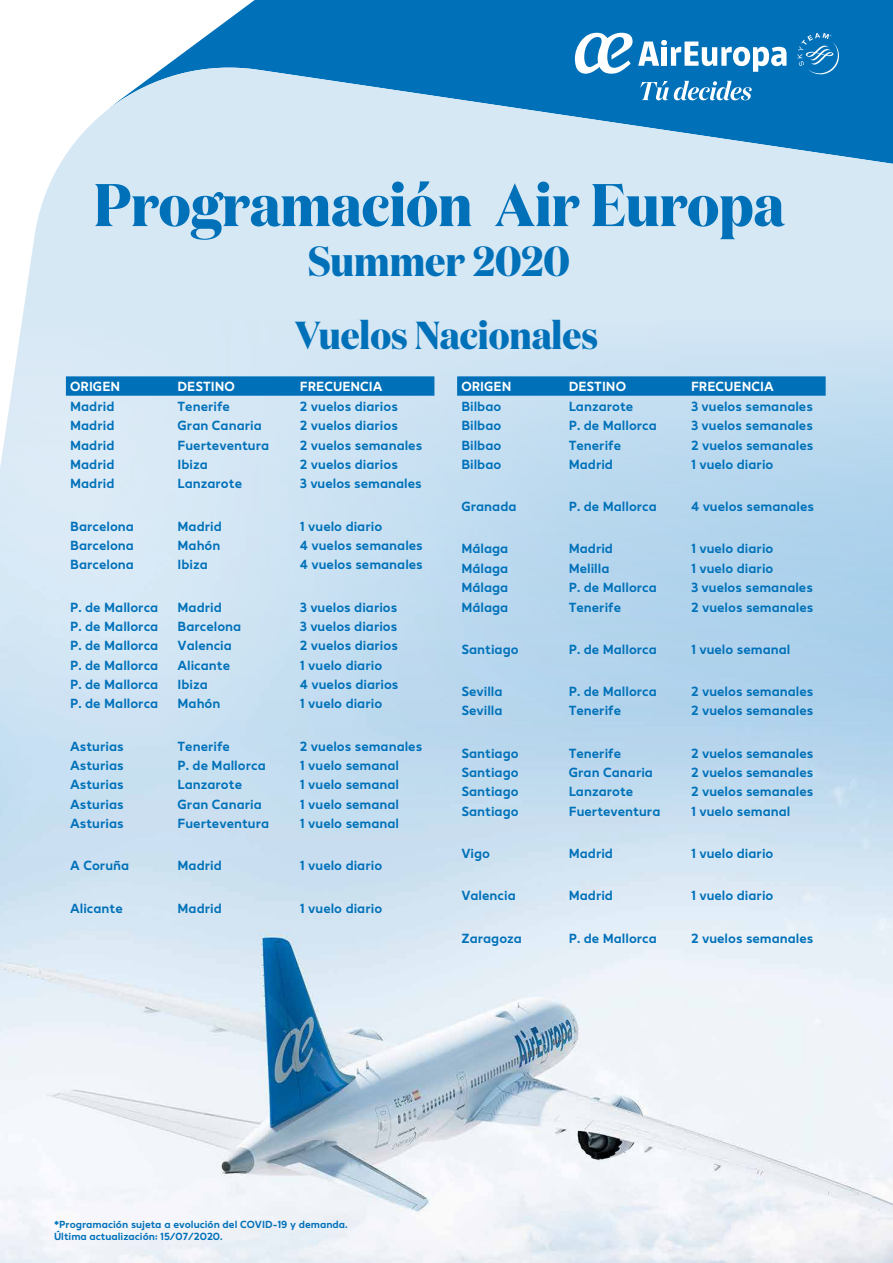
<style>
.page{position:relative;width:893px;height:1263px;background:#fff}
.page>*{position:absolute;margin:0;border:0;box-sizing:border-box;transform-origin:0 0}
.t1{font:700 60px "Domaine Display Narrow";color:#0071b9}
.t2{font:700 42px "Domaine Display Narrow";color:#0071b9}
.t3{font:700 39px "Domaine Display Narrow";color:#0071b9}
.t4{font:13.5px "AE Radar Bold v 2.0";color:#0071b9}
.t5{font:13.5px "AE Radar Bold v 2.0";color:#fff}
.t6{font:10.5px/12.6px "AE Radar Bold v 2.0";color:#0071b9}
</style>
<div class="page">
<div style="left:182px;top:0;width:711px;height:54px;background:#0071b9"></div>
<svg style="left:22px;top:68px;width:871px;height:251px;background:#bdd9ed"></svg>
<img style="left:0;top:319px;width:893px;height:944px">
<svg style="left:640px;top:81px;width:112px;height:19px"></svg>
<svg style="left:797px;top:33px;width:42px;height:42px;background:#2484c2"></svg>
<svg style="left:575px;top:33px;width:211px;height:41px"></svg>
<svg style="left:66px;top:376px;width:368px;height:20px;background:#0674ba"></svg>
<svg style="left:457px;top:376px;width:369px;height:20px;background:#0674ba"></svg>
<h1 class="t1" style="left:94px;top:167px;width:692px">Programación Air Europa</h1>
<h2 class="t2" style="left:308px;top:235px;width:263px">Summer 2020</h2>
<h3 class="t3" style="left:295px;top:311px;width:305px">Vuelos Nacionales</h3>
<p class="t5" style="left:70px;top:376px;width:52px">ORIGEN</p>
<p class="t5" style="left:178px;top:376px;width:59px">DESTINO</p>
<p class="t5" style="left:300px;top:376px;width:84px">FRECUENCIA</p>
<p class="t4" style="left:70px;top:396px;width:46px">Madrid</p>
<p class="t4" style="left:178px;top:396px;width:54px">Tenerife</p>
<p class="t4" style="left:300px;top:396px;width:100px">2 vuelos diarios</p>
<p class="t4" style="left:70px;top:415px;width:46px">Madrid</p>
<p class="t4" style="left:178px;top:415px;width:86px">Gran Canaria</p>
<p class="t4" style="left:300px;top:415px;width:100px">2 vuelos diarios</p>
<p class="t4" style="left:70px;top:434px;width:46px">Madrid</p>
<p class="t4" style="left:178px;top:434px;width:93px">Fuerteventura</p>
<p class="t4" style="left:300px;top:434px;width:124px">2 vuelos semanales</p>
<p class="t4" style="left:70px;top:454px;width:46px">Madrid</p>
<p class="t4" style="left:178px;top:454px;width:32px">Ibiza</p>
<p class="t4" style="left:300px;top:454px;width:100px">2 vuelos diarios</p>
<p class="t4" style="left:70px;top:473px;width:46px">Madrid</p>
<p class="t4" style="left:178px;top:473px;width:66px">Lanzarote</p>
<p class="t4" style="left:300px;top:473px;width:123px">3 vuelos semanales</p>
<p class="t4" style="left:70px;top:515px;width:65px">Barcelona</p>
<p class="t4" style="left:178px;top:515px;width:46px">Madrid</p>
<p class="t4" style="left:300px;top:515px;width:84px">1 vuelo diario</p>
<p class="t4" style="left:70px;top:535px;width:65px">Barcelona</p>
<p class="t4" style="left:178px;top:535px;width:44px">Mahón</p>
<p class="t4" style="left:300px;top:535px;width:124px">4 vuelos semanales</p>
<p class="t4" style="left:70px;top:554px;width:65px">Barcelona</p>
<p class="t4" style="left:178px;top:554px;width:32px">Ibiza</p>
<p class="t4" style="left:300px;top:554px;width:124px">4 vuelos semanales</p>
<p class="t4" style="left:70px;top:596px;width:90px">P. de Mallorca</p>
<p class="t4" style="left:178px;top:596px;width:46px">Madrid</p>
<p class="t4" style="left:300px;top:596px;width:99px">3 vuelos diarios</p>
<p class="t4" style="left:70px;top:616px;width:90px">P. de Mallorca</p>
<p class="t4" style="left:178px;top:616px;width:65px">Barcelona</p>
<p class="t4" style="left:300px;top:616px;width:99px">3 vuelos diarios</p>
<p class="t4" style="left:70px;top:635px;width:90px">P. de Mallorca</p>
<p class="t4" style="left:178px;top:635px;width:56px">Valencia</p>
<p class="t4" style="left:300px;top:635px;width:100px">2 vuelos diarios</p>
<p class="t4" style="left:70px;top:654px;width:90px">P. de Mallorca</p>
<p class="t4" style="left:178px;top:654px;width:54px">Alicante</p>
<p class="t4" style="left:300px;top:654px;width:84px">1 vuelo diario</p>
<p class="t4" style="left:70px;top:674px;width:90px">P. de Mallorca</p>
<p class="t4" style="left:178px;top:674px;width:32px">Ibiza</p>
<p class="t4" style="left:300px;top:674px;width:100px">4 vuelos diarios</p>
<p class="t4" style="left:70px;top:693px;width:90px">P. de Mallorca</p>
<p class="t4" style="left:178px;top:693px;width:44px">Mahón</p>
<p class="t4" style="left:300px;top:693px;width:84px">1 vuelo diario</p>
<p class="t4" style="left:70px;top:735px;width:55px">Asturias</p>
<p class="t4" style="left:178px;top:735px;width:54px">Tenerife</p>
<p class="t4" style="left:300px;top:735px;width:124px">2 vuelos semanales</p>
<p class="t4" style="left:70px;top:755px;width:55px">Asturias</p>
<p class="t4" style="left:178px;top:755px;width:90px">P. de Mallorca</p>
<p class="t4" style="left:300px;top:755px;width:101px">1 vuelo semanal</p>
<p class="t4" style="left:70px;top:774px;width:55px">Asturias</p>
<p class="t4" style="left:178px;top:774px;width:66px">Lanzarote</p>
<p class="t4" style="left:300px;top:774px;width:101px">1 vuelo semanal</p>
<p class="t4" style="left:70px;top:793px;width:55px">Asturias</p>
<p class="t4" style="left:178px;top:793px;width:86px">Gran Canaria</p>
<p class="t4" style="left:300px;top:793px;width:101px">1 vuelo semanal</p>
<p class="t4" style="left:70px;top:813px;width:55px">Asturias</p>
<p class="t4" style="left:178px;top:813px;width:93px">Fuerteventura</p>
<p class="t4" style="left:300px;top:813px;width:101px">1 vuelo semanal</p>
<p class="t4" style="left:70px;top:855px;width:61px">A Coruña</p>
<p class="t4" style="left:178px;top:855px;width:46px">Madrid</p>
<p class="t4" style="left:300px;top:855px;width:84px">1 vuelo diario</p>
<p class="t4" style="left:70px;top:897px;width:54px">Alicante</p>
<p class="t4" style="left:178px;top:897px;width:46px">Madrid</p>
<p class="t4" style="left:300px;top:897px;width:84px">1 vuelo diario</p>
<p class="t5" style="left:461px;top:376px;width:52px">ORIGEN</p>
<p class="t5" style="left:569px;top:376px;width:59px">DESTINO</p>
<p class="t5" style="left:691px;top:376px;width:84px">FRECUENCIA</p>
<p class="t4" style="left:461px;top:396px;width:41px">Bilbao</p>
<p class="t4" style="left:569px;top:396px;width:66px">Lanzarote</p>
<p class="t4" style="left:691px;top:396px;width:123px">3 vuelos semanales</p>
<p class="t4" style="left:461px;top:415px;width:41px">Bilbao</p>
<p class="t4" style="left:569px;top:415px;width:90px">P. de Mallorca</p>
<p class="t4" style="left:691px;top:415px;width:123px">3 vuelos semanales</p>
<p class="t4" style="left:461px;top:434px;width:41px">Bilbao</p>
<p class="t4" style="left:569px;top:434px;width:54px">Tenerife</p>
<p class="t4" style="left:691px;top:434px;width:124px">2 vuelos semanales</p>
<p class="t4" style="left:461px;top:454px;width:41px">Bilbao</p>
<p class="t4" style="left:569px;top:454px;width:46px">Madrid</p>
<p class="t4" style="left:691px;top:454px;width:84px">1 vuelo diario</p>
<p class="t4" style="left:461px;top:496px;width:57px">Granada</p>
<p class="t4" style="left:569px;top:496px;width:90px">P. de Mallorca</p>
<p class="t4" style="left:691px;top:496px;width:124px">4 vuelos semanales</p>
<p class="t4" style="left:461px;top:538px;width:48px">Málaga</p>
<p class="t4" style="left:569px;top:538px;width:46px">Madrid</p>
<p class="t4" style="left:691px;top:538px;width:84px">1 vuelo diario</p>
<p class="t4" style="left:461px;top:558px;width:48px">Málaga</p>
<p class="t4" style="left:569px;top:558px;width:42px">Melilla</p>
<p class="t4" style="left:691px;top:558px;width:84px">1 vuelo diario</p>
<p class="t4" style="left:461px;top:577px;width:48px">Málaga</p>
<p class="t4" style="left:569px;top:577px;width:90px">P. de Mallorca</p>
<p class="t4" style="left:691px;top:577px;width:123px">3 vuelos semanales</p>
<p class="t4" style="left:461px;top:596px;width:48px">Málaga</p>
<p class="t4" style="left:569px;top:596px;width:54px">Tenerife</p>
<p class="t4" style="left:691px;top:596px;width:124px">2 vuelos semanales</p>
<p class="t4" style="left:461px;top:639px;width:59px">Santiago</p>
<p class="t4" style="left:569px;top:639px;width:90px">P. de Mallorca</p>
<p class="t4" style="left:691px;top:639px;width:101px">1 vuelo semanal</p>
<p class="t4" style="left:461px;top:681px;width:43px">Sevilla</p>
<p class="t4" style="left:569px;top:681px;width:90px">P. de Mallorca</p>
<p class="t4" style="left:691px;top:681px;width:124px">2 vuelos semanales</p>
<p class="t4" style="left:461px;top:700px;width:43px">Sevilla</p>
<p class="t4" style="left:569px;top:700px;width:54px">Tenerife</p>
<p class="t4" style="left:691px;top:700px;width:124px">2 vuelos semanales</p>
<p class="t4" style="left:461px;top:743px;width:59px">Santiago</p>
<p class="t4" style="left:569px;top:743px;width:54px">Tenerife</p>
<p class="t4" style="left:691px;top:743px;width:124px">2 vuelos semanales</p>
<p class="t4" style="left:461px;top:762px;width:59px">Santiago</p>
<p class="t4" style="left:569px;top:762px;width:86px">Gran Canaria</p>
<p class="t4" style="left:691px;top:762px;width:124px">2 vuelos semanales</p>
<p class="t4" style="left:461px;top:781px;width:59px">Santiago</p>
<p class="t4" style="left:569px;top:781px;width:66px">Lanzarote</p>
<p class="t4" style="left:691px;top:781px;width:124px">2 vuelos semanales</p>
<p class="t4" style="left:461px;top:801px;width:59px">Santiago</p>
<p class="t4" style="left:569px;top:801px;width:93px">Fuerteventura</p>
<p class="t4" style="left:691px;top:801px;width:101px">1 vuelo semanal</p>
<p class="t4" style="left:461px;top:843px;width:30px">Vigo</p>
<p class="t4" style="left:569px;top:843px;width:46px">Madrid</p>
<p class="t4" style="left:691px;top:843px;width:84px">1 vuelo diario</p>
<p class="t4" style="left:461px;top:885px;width:56px">Valencia</p>
<p class="t4" style="left:569px;top:885px;width:46px">Madrid</p>
<p class="t4" style="left:691px;top:885px;width:84px">1 vuelo diario</p>
<p class="t4" style="left:461px;top:927px;width:62px">Zaragoza</p>
<p class="t4" style="left:569px;top:927px;width:90px">P. de Mallorca</p>
<p class="t4" style="left:691px;top:927px;width:124px">2 vuelos semanales</p>
<p class="t6" style="left:54px;top:1217px;width:295px">*Programación sujeta a evolución del COVID-19 y demanda.<br>Última actualización: 15/07/2020.</p>
</div>
